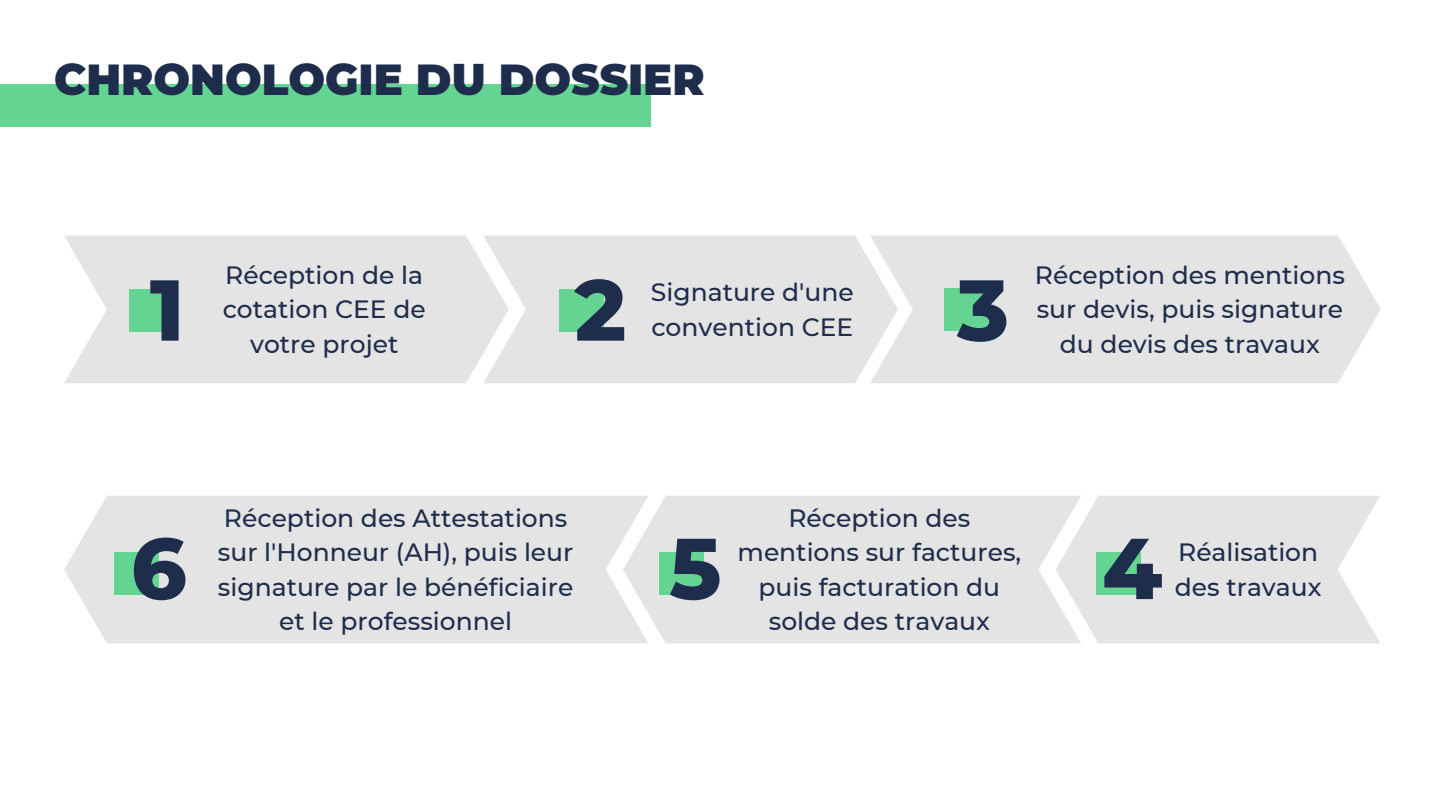
<style>
.page{position:relative;width:1440px;height:810px;background:#fff}
.page>*{position:absolute;margin:0;border:0;box-sizing:border-box;transform-origin:0 0}
.t1{font:800 86.2px "Montserrat";color:#1f2d4d}
.t2{font:900 43.3px "Montserrat";color:#1f2d4c}
.t3{font:500 25px/34.5px "Montserrat";color:#1f2d4c;text-align:center}
</style>
<div class="page">
<div style="left:0;top:84px;width:651px;height:43px;background:#63d491"></div>
<div style="left:64px;top:235px;width:419px;height:148px;background:#e4e4e4"></div>
<div style="left:483px;top:235px;width:387px;height:148px;background:#e4e4e4"></div>
<svg style="left:870px;top:235px;width:511px;height:148px;background:#e5e5e5"></svg>
<svg style="left:1081px;top:496px;width:299px;height:147px;background:#e6e6e6"></svg>
<div style="left:648px;top:496px;width:433px;height:147px;background:#e4e4e4"></div>
<div style="left:64px;top:496px;width:584px;height:147px;background:#e4e4e4"></div>
<div style="left:129px;top:289px;width:45px;height:43px;background:#63d491"></div>
<div style="left:559px;top:289px;width:45px;height:43px;background:#63d491"></div>
<div style="left:944px;top:289px;width:45px;height:42px;background:#63d491"></div>
<div style="left:1096px;top:552px;width:45px;height:43px;background:#63d491"></div>
<div style="left:659px;top:552px;width:45px;height:43px;background:#63d491"></div>
<div style="left:114px;top:552px;width:45px;height:43px;background:#63d491"></div>
<p class="t2" style="left:54px;top:53px;width:652px">CHRONOLOGIE DU DOSSIER</p>
<p class="t3" style="left:223px;top:258px;width:205px">Réception de la cotation CEE de votre projet</p>
<p class="t1" style="left:150px;top:257px;width:36px">1</p>
<p class="t1" style="left:575px;top:257px;width:53px">2</p>
<p class="t1" style="left:957px;top:257px;width:53px">3</p>
<p class="t3" style="left:651px;top:275px;width:204px;text-align:left">Signature d'une convention CEE</p>
<p class="t3" style="left:1035px;top:258px;width:312px">Réception des mentions sur devis, puis signature du devis des travaux</p>
<p class="t3" style="left:218px;top:501px;width:357px">Réception des Attestations sur l'Honneur (AH), puis leur signature par le bénéficiaire et le professionnel</p>
<p class="t3" style="left:738px;top:501px;width:285px">Réception des mentions sur factures, puis facturation du solde des travaux</p>
<p class="t1" style="left:131px;top:516px;width:57px">6</p>
<p class="t1" style="left:669px;top:516px;width:54px">5</p>
<p class="t1" style="left:1102px;top:516px;width:62px">4</p>
<p class="t3" style="left:1175px;top:535px;width:148px;text-align:left">Réalisation des travaux</p>
</div>
